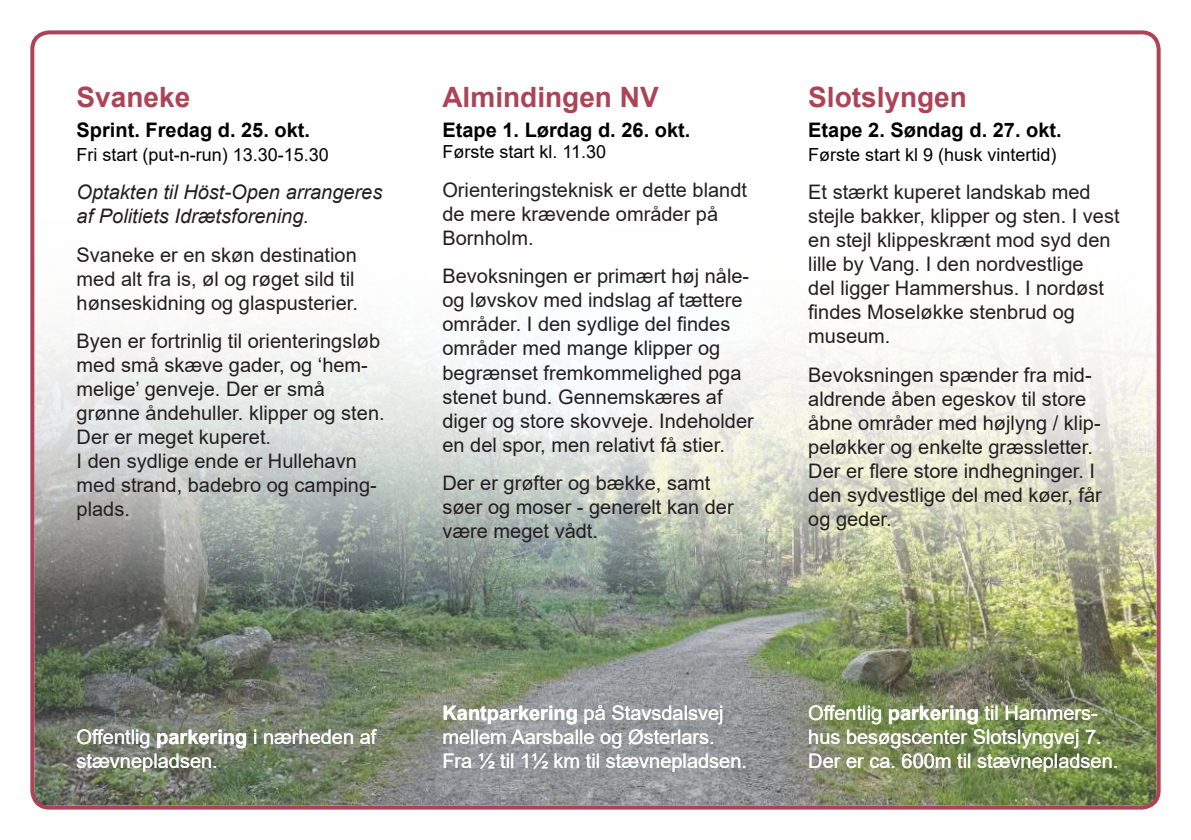
<style>
.page{position:relative;width:1191px;height:840px;background:#fff}
.page>*{position:absolute;margin:0;border:0;box-sizing:border-box;transform-origin:0 0}
.t1{font:700 28px "Arial";color:#ac4357}
.t2{font:20px/24px "Arial";color:#231f20}
.t3{font:20px/24px "Arial";color:#fff}
.t4{font:700 20px "Arial";color:#000}
.t5{font:italic 20px/24px "Arial";color:#231f20}
.t6{font:18px "Arial";color:#000}
.s1{font-weight:700}
</style>
<div class="page">
<img style="left:35px;top:602px;width:1121px;height:203px">
<svg style="left:35px;top:166px;width:1126px;height:436px"></svg>
<div style="left:30px;top:30px;width:1130px;height:779px;border:4px solid #ac4357;border-radius:17px"></div>
<h1 class="t1" style="left:77px;top:77px;width:115px">Svaneke</h1>
<p class="t4" style="left:77px;top:116px;width:235px">Sprint. Fredag d. 25. okt.</p>
<p class="t6" style="left:77px;top:142px;width:254px">Fri start (put-n-run) 13.30-15.30</p>
<p class="t5" style="left:77px;top:180px;width:307px">Optakten til Höst-Open arrangeres af Politiets Idrætsforening.</p>
<p class="t2" style="left:77px;top:242px;width:283px">Svaneke er en skøn destination med alt fra is, øl og røget sild til hønseskidning og glaspusterier.</p>
<p class="t2" style="left:77px;top:329px;width:309px">Byen er fortrinlig til orienteringsløb med små skæve gader, og ‘hem&shy;melige’ genveje. Der er små grønne åndehuller. klipper og sten.<br>Der er meget kuperet.<br>I den sydlige ende er Hullehavn med strand, badebro og camping&shy;plads.</p>
<h1 class="t1" style="left:442px;top:77px;width:218px">Almindingen NV</h1>
<p class="t4" style="left:442px;top:116px;width:249px">Etape 1. Lørdag d. 26. okt.</p>
<p class="t6" style="left:442px;top:140px;width:165px">Første start kl. 11.30</p>
<p class="t2" style="left:442px;top:178px;width:306px">Orienteringsteknisk er dette blandt de mere krævende områder på<br>Bornholm.</p>
<p class="t2" style="left:442px;top:264px;width:313px">Bevoksningen er primært høj nåle&shy;og løvskov med indslag af tættere områder. I den sydlige del findes områder med mange klipper og begrænset fremkommelighed pga stenet bund. Gennemskæres af diger og store skovveje. Indeholder en del spor, men relativt få stier.</p>
<p class="t2" style="left:442px;top:470px;width:293px">Der er grøfter og bække, samt søer og moser - generelt kan der være meget vådt.</p>
<h1 class="t1" style="left:808px;top:77px;width:160px">Slotslyngen</h1>
<p class="t4" style="left:808px;top:116px;width:255px">Etape 2. Søndag d. 27. okt.</p>
<p class="t6" style="left:808px;top:142px;width:250px">Første start kl 9 (husk vintertid)</p>
<p class="t2" style="left:808px;top:180px;width:313px">Et stærkt kuperet landskab med stejle bakker, klipper og sten. I vest en stejl klippeskrænt mod syd den lille by Vang. I den nordvestlige<br>del ligger Hammershus. I nordøst findes Moseløkke stenbrud og museum.</p>
<p class="t2" style="left:808px;top:362px;width:295px">Bevoksningen spænder fra mid&shy;aldrende åben egeskov til store åbne områder med højlyng / klip&shy;peløkker og enkelte græssletter.<br>Der er flere store indhegninger. I den sydvestlige del med køer, får og geder.</p>
<p class="t3" style="left:77px;top:724px;width:301px">Offentlig <span class="s1">parkering</span> i nærheden af stævnepladsen.</p>
<p class="t3" style="left:92px;top:724px;width:7px">f</p>
<p class="t3" style="left:442px;top:700px;width:306px"><span class="s1">Kantparkering</span> på Stavsdalsvej mellem Aarsballe og Østerlars.<br>Fra ½ til 1½ km til stævnepladsen.</p>
<p class="t3" style="left:808px;top:700px;width:312px">Offentlig <span class="s1">parkering</span> til Hammers&shy;hus besøgscenter Slotslyngvej 7.<br>Der er ca. 600m til stævnepladsen.</p>
<p class="t3" style="left:823px;top:700px;width:7px">f</p>
</div>
